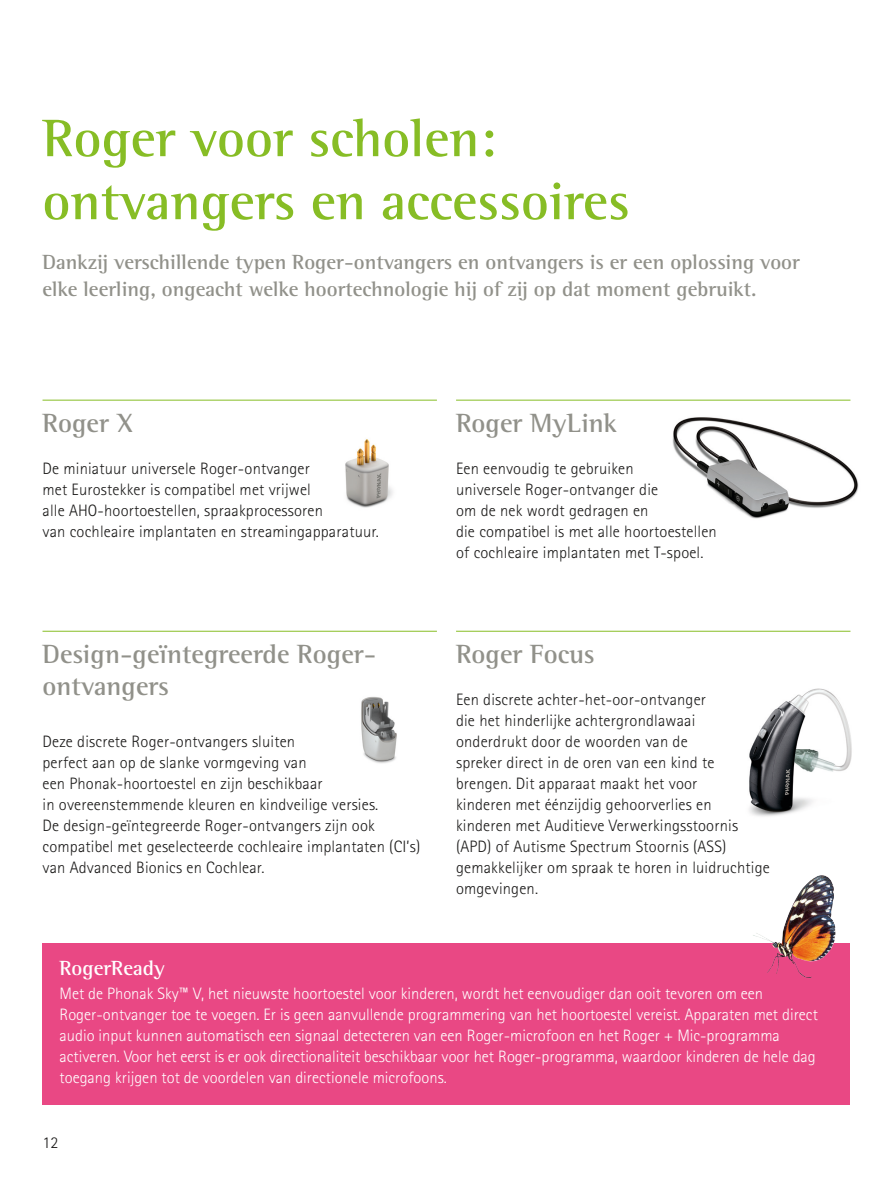
<style>
.page{position:relative;width:893px;height:1191px;background:#fff}
.page>*{position:absolute;margin:0;border:0;box-sizing:border-box;transform-origin:0 0}
.PHO_Main_Chapter_tit{font:700 54px/63px "Rotis Semi Serif Pro";color:#87bd25}
.PHO_Headline_18pt_Li{font:700 27px/31.5px "Rotis Semi Serif Pro";color:#91918a}
.PHO_Lead_Quote_14pt{font:700 21px/26.2px "Rotis Semi Serif Pro";color:#91918a}
.PHO_Lead_Quote_14pt-2{font:700 21px "Rotis Semi Serif Pro";color:#fff}
.PHO_Bodycopy_11pt_Bl{font:300 16.5px/21px "Rotis Sans Serif Pro";letter-spacing:.01em;color:#1b1a19}
.PHO_Bodycopy_11pt_Bl-2{font:300 16.5px/21px "Rotis Sans Serif Pro";color:#fff}
</style>
<div class="page">
<img style="left:749px;top:688px;width:103px;height:129px">
<img style="left:672px;top:417px;width:187px;height:102px">
<img style="left:345px;top:439px;width:48px;height:69px">
<img style="left:361px;top:697px;width:36px;height:67px">
<hr style="left:43px;top:400px;width:394px;height:1px;background:#87bd25">
<hr style="left:43px;top:631px;width:394px;height:1px;background:#87bd25">
<hr style="left:456px;top:400px;width:394px;height:1px;background:#87bd25">
<hr style="left:456px;top:631px;width:394px;height:1px;background:#87bd25">
<div style="left:43px;top:942px;width:807px;height:162px;background:#e94884"></div>
<img style="left:727px;top:875px;width:123px;height:103px">
<p class="PHO_Main_Chapter_tit" style="left:43px;top:107px;width:589px">Roger voor scholen: ontvangers en accessoires</p>
<p class="PHO_Lead_Quote_14pt" style="left:43px;top:249px;width:759px">Dankzij verschillende typen Roger-ontvangers en ontvangers is er een oplossing voor elke leerling, ongeacht welke hoortechnologie hij of zij op dat moment gebruikt.</p>
<p class="PHO_Headline_18pt_Li" style="left:43px;top:407px;width:92px">Roger X</p>
<p class="PHO_Bodycopy_11pt_Bl" style="left:43px;top:458px;width:338px">De miniatuur universele Roger-ontvanger<br>met Eurostekker is compatibel met vrijwel<br>alle AHO-hoortoestellen, spraakprocessoren<br>van cochleaire implantaten en streamingapparatuur.</p>
<p class="PHO_Headline_18pt_Li" style="left:43px;top:638px;width:335px">Design-geïntegreerde Roger&shy;ontvangers</p>
<p class="PHO_Bodycopy_11pt_Bl" style="left:43px;top:731px;width:379px">Deze discrete Roger-ontvangers sluiten<br>perfect aan op de slanke vormgeving van<br>een Phonak-hoortoestel en zijn beschikbaar<br>in overeenstemmende kleuren en kindveilige versies.<br>De design-geïntegreerde Roger-ontvangers zijn ook compatibel met geselecteerde cochleaire implantaten (CI’s) van Advanced Bionics en Cochlear.</p>
<p class="PHO_Headline_18pt_Li" style="left:456px;top:407px;width:162px">Roger MyLink</p>
<p class="PHO_Bodycopy_11pt_Bl" style="left:456px;top:458px;width:262px">Een eenvoudig te gebruiken<br>universele Roger-ontvanger die<br>om de nek wordt gedragen en<br>die compatibel is met alle hoortoestellen of cochleaire implantaten met T-spoel.</p>
<p class="PHO_Headline_18pt_Li" style="left:456px;top:638px;width:140px">Roger Focus</p>
<p class="PHO_Bodycopy_11pt_Bl" style="left:456px;top:689px;width:315px">Een discrete achter-het-oor-ontvanger<br>die het hinderlijke achtergrondlawaai onderdrukt door de woorden van de<br>spreker direct in de oren van een kind te brengen. Dit apparaat maakt het voor<br>kinderen met éénzijdig gehoorverlies en kinderen met Auditieve Verwerkingsstoornis (APD) of Autisme Spectrum Stoornis (ASS) gemakkelijker om spraak te horen in luidruchtige omgevingen.</p>
<p class="PHO_Lead_Quote_14pt-2" style="left:60px;top:954px;width:107px">RogerReady</p>
<p class="PHO_Bodycopy_11pt_Bl-2" style="left:60px;top:983px;width:760px">Met de Phonak Sky™ V, het nieuwste hoortoestel voor kinderen, wordt het eenvoudiger dan ooit tevoren om een Roger-ontvanger toe te voegen. Er is geen aanvullende programmering van het hoortoestel vereist. Apparaten met direct audio input kunnen automatisch een signaal detecteren van een Roger-microfoon en het Roger + Mic-programma activeren. Voor het eerst is er ook directionaliteit beschikbaar voor het Roger-programma, waardoor kinderen de hele dag toegang krijgen tot de voordelen van directionele microfoons.</p>
<p class="PHO_Bodycopy_11pt_Bl" style="left:43px;top:1132px;width:18px">12</p>
</div>
